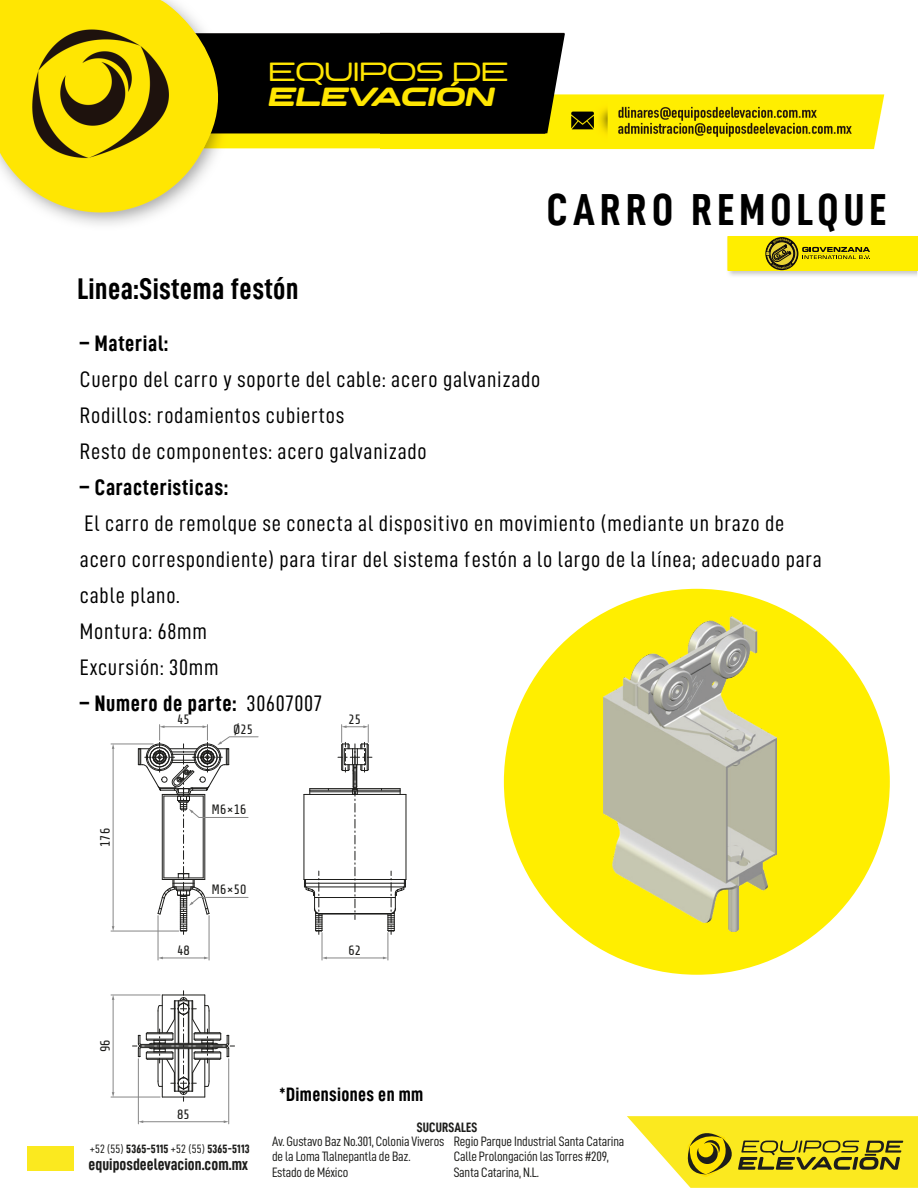
<style>
.page{position:relative;width:918px;height:1188px;background:#fff}
.page>*{position:absolute;margin:0;border:0;box-sizing:border-box;transform-origin:0 0}
.t1{font:45px "D DIN Condensed Bold";letter-spacing:.115em;color:#000}
.t2{font:30px "D DIN Condensed Bold";letter-spacing:.02em;color:#000}
.t3{font:27px "Clonoid W01";letter-spacing:-.04em;color:#ffe602}
.t4{font:italic 700 27px "Clonoid W03";letter-spacing:-.04em;color:#ffe602}
.t5{font:22.5px/36px "D DIN Condensed";letter-spacing:.035em;color:#000}
.t6{font:22.5px "D DIN Condensed Bold";letter-spacing:.035em;color:#000}
.t7{font:19.5px "D DIN Condensed Bold";letter-spacing:.02em;color:#000}
.t8{font:16.65px "D DIN Condensed Bold";color:#1d1d1b}
.t9{font:13.65px/15.1px "D DIN Condensed";letter-spacing:-.015em;color:#1d1d1b}
.t10{font:13.65px "D DIN Condensed Bold";letter-spacing:.01em;color:#1d1d1b}
.t11{font:13.5px "Share Tech";color:#1d1d1b}
.t12{font:12.15px "D DIN Condensed Bold";letter-spacing:.015em;color:#1d1d1b}
.s1{font-family:"D DIN Condensed"}
</style>
<div class="page">
<img style="left:0;top:0;width:217px;height:225px">
<img style="left:565px;top:94px;width:320px;height:56px">
<img style="left:727px;top:236px;width:191px;height:40px">
<div style="left:504px;top:589px;width:386px;height:386px;background:#fe0;border-radius:50%"></div>
<svg style="left:627px;top:1116px;width:291px;height:72px;background:#e2d436"></svg>
<div style="left:28px;top:1146px;width:46px;height:24px;background:#fbe91f"></div>
<svg style="left:124px;top:0;width:441px;height:151px"></svg>
<div style="left:728px;top:236px;width:190px;height:35px;background:#fe0"></div>
<svg style="left:765px;top:237px;width:33px;height:33px"></svg>
<svg style="left:766px;top:239px;width:104px;height:30px"></svg>
<img style="left:603px;top:616px;width:173px;height:316px">
<hr style="left:406px;top:794px;width:1px;height:85px;background:#1d1d1b">
<hr style="left:357px;top:788px;width:43px;height:1px;background:#1d1d1b">
<hr style="left:310px;top:788px;width:43px;height:1px;background:#1d1d1b">
<hr style="left:357px;top:790px;width:43px;height:1px;background:#1d1d1b">
<hr style="left:310px;top:790px;width:43px;height:1px;background:#1d1d1b">
<hr style="left:310px;top:792px;width:90px;height:1px;background:#1d1d1b">
<hr style="left:304px;top:794px;width:102px;height:1px;background:#1d1d1b">
<hr style="left:304px;top:879px;width:102px;height:1px;background:#1d1d1b">
<hr style="left:304px;top:883px;width:101px;height:1px;background:#1d1d1b">
<hr style="left:304px;top:887px;width:101px;height:1px;background:#1d1d1b">
<hr style="left:304px;top:794px;width:1px;height:85px;background:#1d1d1b">
<hr style="left:315px;top:897px;width:80px;height:1px;background:#1d1d1b">
<hr style="left:320px;top:913px;width:70px;height:1px;background:#1d1d1b">
<hr style="left:320px;top:914px;width:70px;height:1px;background:#1d1d1b">
<hr style="left:228px;top:1059px;width:1px;height:65px;background:#868686">
<hr style="left:138px;top:1059px;width:1px;height:65px;background:#868686">
<hr style="left:142px;top:1121px;width:83px;height:1px;background:#868686">
<hr style="left:326px;top:958px;width:58px;height:1px;background:#868686">
<hr style="left:209px;top:916px;width:1px;height:44px;background:#868686">
<hr style="left:158px;top:916px;width:1px;height:44px;background:#868686">
<hr style="left:162px;top:958px;width:43px;height:1px;background:#868686">
<hr style="left:111px;top:744px;width:42px;height:1px;background:#868686">
<hr style="left:111px;top:931px;width:68px;height:1px;background:#868686">
<hr style="left:113px;top:748px;width:1px;height:179px;background:#868686">
<hr style="left:111px;top:995px;width:49px;height:1px;background:#868686">
<hr style="left:111px;top:1097px;width:49px;height:1px;background:#868686">
<hr style="left:113px;top:999px;width:1px;height:94px;background:#868686">
<svg style="left:304px;top:871px;width:23px;height:89px"></svg>
<svg style="left:338px;top:725px;width:34px;height:195px"></svg>
<svg style="left:383px;top:871px;width:23px;height:89px"></svg>
<svg style="left:133px;top:991px;width:102px;height:110px"></svg>
<svg style="left:138px;top:725px;width:121px;height:209px"></svg>
<p class="t3" style="left:268px;top:56px;width:243px">EQUIPOS DE</p>
<p class="t4" style="left:268px;top:80px;width:229px">ELEVACIÓN</p>
<h2 class="t2" style="left:77px;top:272px;width:223px">Linea:Sistema festón</h2>
<h1 class="t1" style="left:547px;top:185px;width:341px">CARRO REMOLQUE</h1>
<p class="t6" style="left:80px;top:330px;width:90px">– Material:</p>
<p class="t5" style="left:80px;top:360px;width:462px">Cuerpo del carro y soporte del cable: acero galvanizado<br>Rodillos: rodamientos cubiertos<br>Resto de componentes: acero galvanizado</p>
<p class="t6" style="left:80px;top:474px;width:150px">– Caracteristicas:</p>
<p class="t5" style="left:80px;top:504px;width:743px">El carro de remolque se conecta al dispositivo en movimiento (mediante un brazo de acero correspondiente) para tirar del sistema festón a lo largo de la línea; adecuado para cable plano.<br>Montura: 68mm<br>Excursión: 30mm</p>
<p class="t6" style="left:80px;top:690px;width:244px">– Numero de parte: <span class="s1">30607007</span></p>
<p class="t11" style="left:177px;top:712px;width:14px">45</p>
<p class="t11" style="left:349px;top:712px;width:14px">25</p>
<p class="t11" style="left:233px;top:722px;width:22px">Ø25</p>
<p class="t11" style="left:98px;top:847px;width:21px;rotate:-90deg">176</p>
<p class="t11" style="left:98px;top:1052px;width:14px;rotate:-90deg">96</p>
<p class="t11" style="left:212px;top:803px;width:36px">M6×16</p>
<p class="t11" style="left:212px;top:883px;width:36px">M6×50</p>
<p class="t11" style="left:177px;top:943px;width:14px">48</p>
<p class="t11" style="left:349px;top:943px;width:14px">62</p>
<p class="t11" style="left:177px;top:1107px;width:14px">85</p>
<p class="t7" style="left:279px;top:1084px;width:146px">*Dimensiones en mm</p>
<p class="t10" style="left:417px;top:1120px;width:62px">SUCURSALES</p>
<p class="t12" style="left:90px;top:1142px;width:161px"><span class="s1">+52 (55)</span> 5365-5115 <span class="s1">+52 (55)</span> 5365-5113</p>
<p class="t8" style="left:89px;top:1155px;width:161px">equiposdeelevacion.com.mx</p>
<p class="t9" style="left:272px;top:1134px;width:174px">Av. Gustavo Baz No.301, Colonia Viveros de la Loma Tlalnepantla de Baz.<br>Estado de México</p>
<p class="t9" style="left:454px;top:1134px;width:172px">Regio Parque Industrial Santa Catarina<br>Calle Prolongación las Torres #209,<br>Santa Catarina, N.L.</p>
</div>
